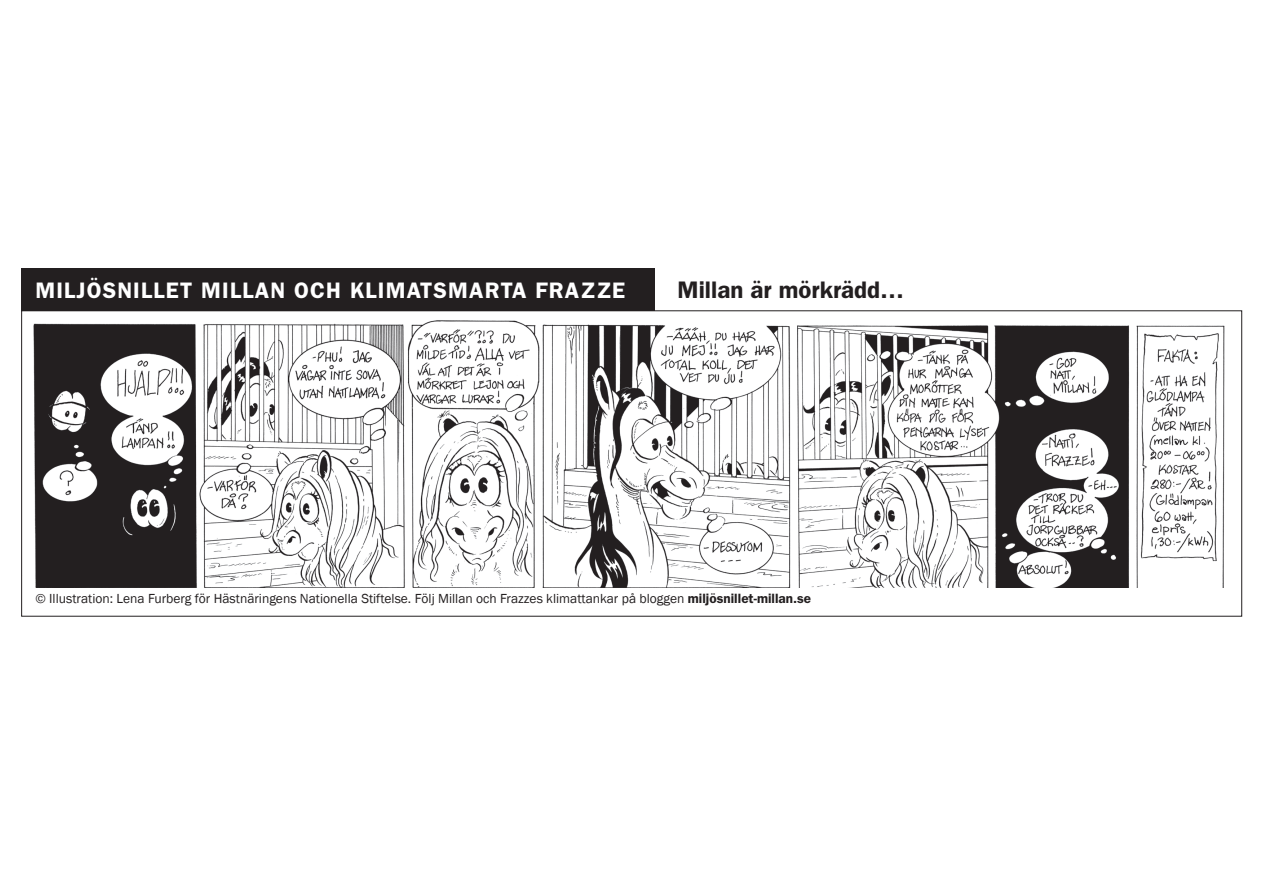
<style>
.page{position:relative;width:1263px;height:893px;background:#fff}
.page>*{position:absolute;margin:0;border:0;box-sizing:border-box;transform-origin:0 0}
.t1{font:600 24px "Franklin Gothic";color:#231f20}
.t2{font:600 22.5px "Franklin Gothic";letter-spacing:.05em;color:#fff}
.t3{font:13.5px "Franklin Gothic";color:#231f20}
.s1{font-weight:600}
</style>
<div class="page">
<img style="left:33px;top:310px;width:1210px;height:278px">
<div style="left:21px;top:268px;width:634px;height:42px;background:#231f20"></div>
<h2 class="t2" style="left:35px;top:277px;width:591px">MILJÖSNILLET MILLAN OCH KLIMATSMARTA FRAZZE</h2>
<h1 class="t1" style="left:677px;top:275px;width:228px">MILLAN ÄR MÖRKRÄDD…</h1>
<p class="t3" style="left:35px;top:590px;width:777px">© Illustration: Lena Furberg för Hästnäringens Nationella Stiftelse. Följ Millan och Frazzes klimattankar på bloggen <span class="s1">MILJÖSNILLET-MILLAN.SE</span></p>
</div>
